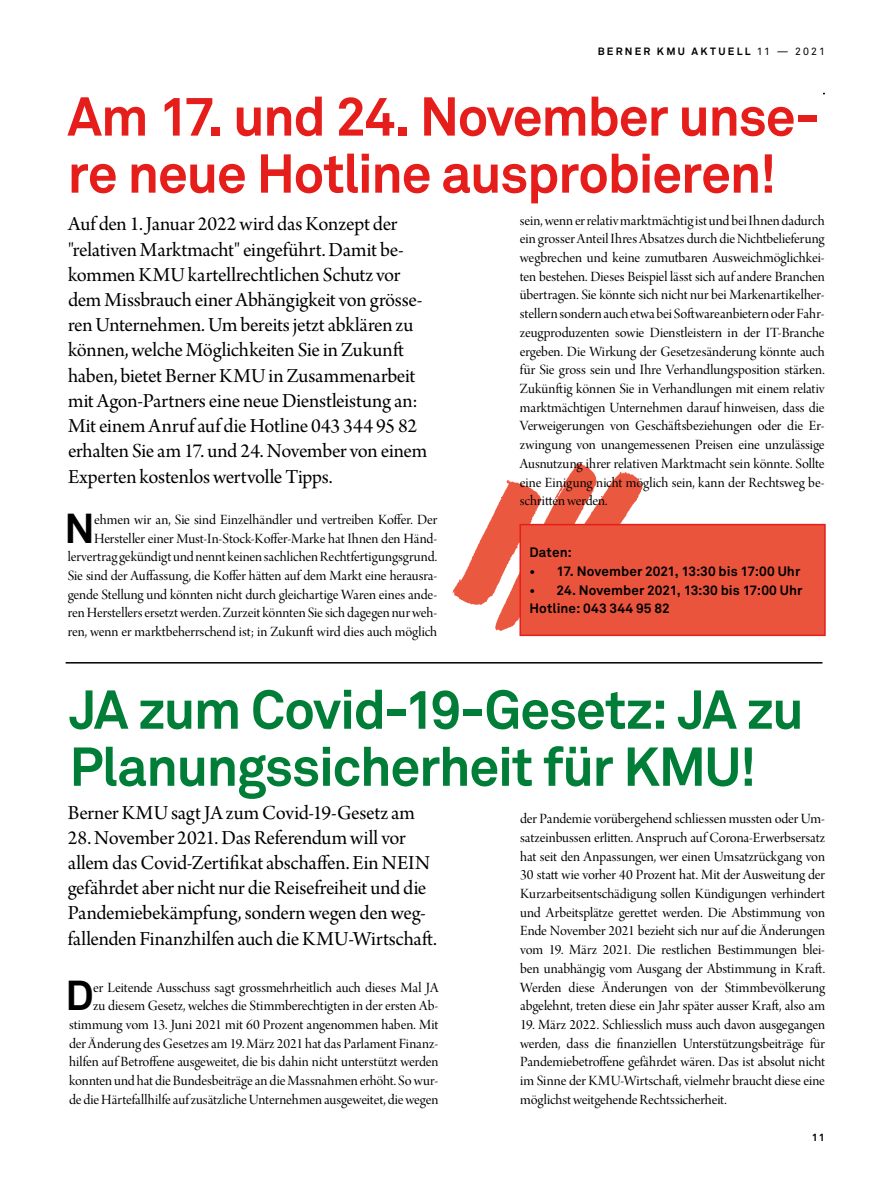
<style>
.page{position:relative;width:893px;height:1191px;background:#fff}
.page>*{position:absolute;margin:0;border:0;box-sizing:border-box;transform-origin:0 0}
.t1{font:700 54px/57px "Akkurat";letter-spacing:-.03em;color:#e51e1b}
.t2{font:700 54px/57px "Akkurat";letter-spacing:-.025em;color:#007e38}
.t3{font:700 41.4px "Akkurat";color:#000}
.t4{font:21px/25.2px "Arno Pro Subhead";letter-spacing:-.015em;color:#000}
.t5{font:15px/18.8px "Arno Pro Display";letter-spacing:-.01em;color:#000;text-align:justify}
.t6{font:700 13.5px/18.6px "Akkurat";letter-spacing:.005em;color:#000}
.t7{font:700 10.5px "Akkurat";letter-spacing:.215em;color:#000}
.s1{font-weight:400}
</style>
<div class="page">
<svg style="left:453px;top:463px;width:189px;height:168px"></svg>
<hr style="left:68px;top:93px;width:757px;height:1px;background:#000">
<div style="left:67px;top:92px;width:756px;height:123px;background:#fff"></div>
<div style="left:520px;top:524px;width:305px;height:111px;background:#ea533c"></div>
<div style="left:519px;top:524px;width:307px;height:112px;border:2px solid #e51e1b"></div>
<hr style="left:66px;top:662px;width:756px;height:1px;background:#000">
<p class="t7" style="left:598px;top:45px;width:229px">BERNER KMU AKTUELL <span class="s1">11 — 2021</span></p>
<h1 class="t1" style="left:67px;top:88px;width:754px">Am 17. und 24. November unse&shy;re neue Hotline ausprobieren!</h1>
<p class="t4" style="left:68px;top:213px;width:361px">Auf den 1. Januar 2022 wird das Konzept der "relativen Marktmacht" eingeführt. Damit be&shy;kommen KMU kartellrechtlichen Schutz vor dem Missbrauch einer Abhängigkeit von grösse&shy;ren Unternehmen. Um bereits jetzt abklären zu können, welche Möglichkeiten Sie in Zukunft haben, bietet Berner KMU in Zusammenarbeit mit Agon-Partners eine neue Dienstleistung an:<br>Mit einem Anruf auf die Hotline 043 344 95 82 erhalten Sie am 17. und 24. November von einem Experten kostenlos wertvolle Tipps.</p>
<p class="t5" style="left:520px;top:212px;width:306px">sein, wenn er relativ marktmächtig ist und bei Ihnen dadurch ein grosser Anteil Ihres Absatzes durch die Nichtbelieferung wegbrechen und keine zumutbaren Ausweichmöglichkei&shy;ten bestehen. Dieses Beispiel lässt sich auf andere Branchen übertragen. Sie könnte sich nicht nur bei Markenartikelher&shy;stellern sondern auch etwa bei Softwareanbietern oder Fahr&shy;zeugproduzenten sowie Dienstleistern in der IT-Branche ergeben. Die Wirkung der Gesetzesänderung könnte auch für Sie gross sein und Ihre Verhandlungsposition stärken.<br>Zukünftig können Sie in Verhandlungen mit einem relativ marktmächtigen Unternehmen darauf hinweisen, dass die Verweigerungen von Geschäftsbeziehungen oder die Er&shy;zwingung von unangemessenen Preisen eine unzulässige Ausnutzung ihrer relativen Marktmacht sein könnte. Sollte eine Einigung nicht möglich sein, kann der Rechtsweg be&shy;schritten werden.</p>
<h2 class="t3" style="left:64px;top:502px;width:32px">N</h2>
<p class="t5" style="left:68px;top:511px;width:371px;text-align:right">ehmen wir an, Sie sind Einzelhändler und vertreiben Koffer. Der Hersteller einer Must-In-Stock-Koffer-Marke hat Ihnen den Händ&shy;lervertrag gekündigt und nennt keinen sachlichen Rechtfertigungsgrund.<br>Sie sind der Auffassung, die Koffer hätten auf dem Markt eine herausra&shy;gende Stellung und könnten nicht durch gleichartige Waren eines ande&shy;ren Herstellers ersetzt werden. Zurzeit könnten Sie sich dagegen nur weh&shy;ren, wenn er marktbeherrschend ist; in Zukunft wird dies auch möglich</p>
<p class="t6" style="left:529px;top:543px;width:44px">Daten:</p>
<p class="t6" style="left:529px;top:562px;width:272px">• 17. November 2021, 13:30 bis 17:00 Uhr</p>
<p class="t6" style="left:529px;top:581px;width:274px">• 24. November 2021, 13:30 bis 17:00 Uhr<br>Hotline: 043 344 95 82</p>
<h1 class="t2" style="left:69px;top:681px;width:736px">JA zum Covid-19-Gesetz: JA zu<br>Planungssicherheit für KMU!</h1>
<h3 class="t4" style="left:68px;top:801px;width:349px">Berner KMU sagt JA zum Covid-19-Gesetz am</h3>
<p class="t4" style="left:68px;top:826px;width:371px">28. November 2021. Das Referendum will vor allem das Covid-Zertifikat abschaffen. Ein NEIN gefährdet aber nicht nur die Reisefreiheit und die Pandemiebekämpfung, sondern wegen den weg&shy;fallenden Finanzhilfen auch die KMU-Wirtschaft.</p>
<h2 class="t3" style="left:66px;top:969px;width:30px">D</h2>
<p class="t5" style="left:520px;top:810px;width:306px">der Pandemie vorübergehend schliessen mussten oder Um&shy;satzeinbussen erlitten. Anspruch auf Corona-Erwerbsersatz hat seit den Anpassungen, wer einen Umsatzrückgang von 30 statt wie vorher 40 Prozent hat. Mit der Ausweitung der Kurzarbeitsentschädigung sollen Kündigungen verhindert und Arbeitsplätze gerettet werden. Die Abstimmung von Ende November 2021 bezieht sich nur auf die Änderungen vom 19. März 2021. Die restlichen Bestimmungen blei&shy;ben unabhängig vom Ausgang der Abstimmung in Kraft.<br>Werden diese Änderungen von der Stimmbevölkerung abgelehnt, treten diese ein Jahr später ausser Kraft, also am</p>
<p class="t5" style="left:520px;top:1016px;width:306px">19. März 2022. Schliesslich muss auch davon ausgegangen werden, dass die finanziellen Unterstützungsbeiträge für Pandemiebetroffene gefährdet wären. Das ist absolut nicht im Sinne der KMU-Wirtschaft, vielmehr braucht diese eine möglichst weitgehende Rechtssicherheit.</p>
<p class="t5" style="left:69px;top:978px;width:371px;text-align:right">er Leitende Ausschuss sagt grossmehrheitlich auch dieses Mal JA<br>zu diesem Gesetz, welches die Stimmberechtigten in der ersten Ab&shy;stimmung vom 13. Juni 2021 mit 60 Prozent angenommen haben. Mit der Änderung des Gesetzes am 19. März 2021 hat das Parlament Finanz&shy;hilfen auf Betroffene ausgeweitet, die bis dahin nicht unterstützt werden konnten und hat die Bundesbeiträge an die Massnahmen erhöht. So wur&shy;de die Härtefallhilfe auf zusätzliche Unternehmen ausgeweitet, die wegen</p>
<p class="t7" style="left:812px;top:1130px;width:15px">11</p>
</div>
